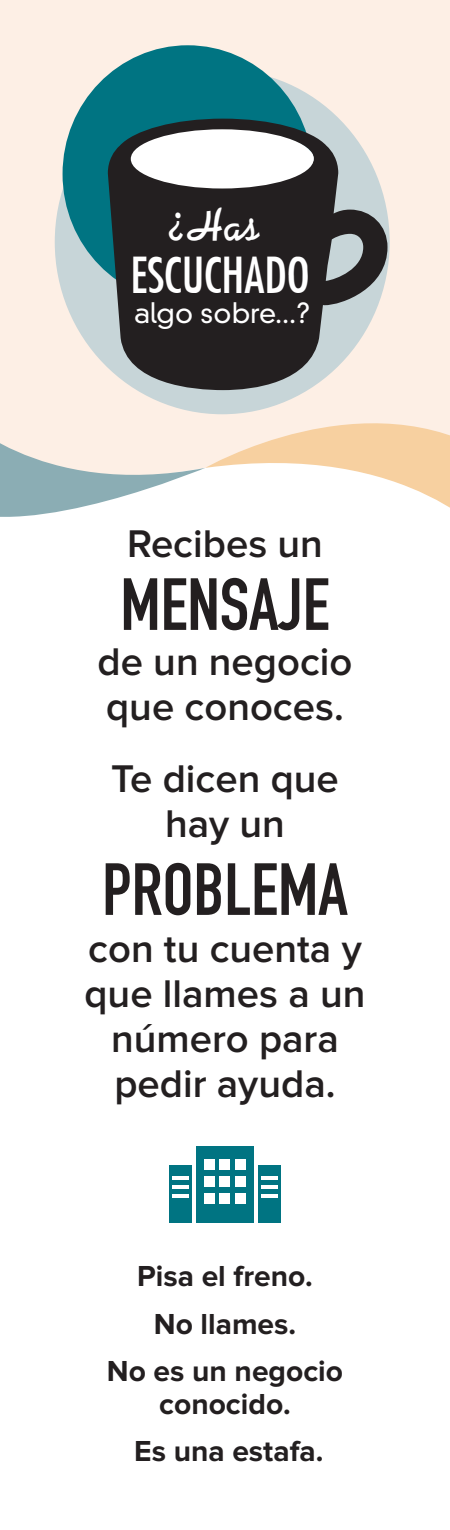
<style>
.page{position:relative;width:450px;height:1530px;background:#fff}
.page>*{position:absolute;margin:0;border:0;box-sizing:border-box;transform-origin:0 0}
.main_point{font:72.5px "DIN Engschrift Std";color:#231f20}
.t1{font:48.5px "Fuji Normal";color:#fff}
.t2{font:46.25px "Di Normal";color:#fff}
.main_point-2{font:600 40px/45px "Proxima Nova";color:#231f20;text-align:center}
.the_3_points{font:700 30px/32.5px "Proxima Nova";color:#231f20;text-align:center}
.t3{font:300 27.25px "DIN Neuzeit Grotesk Std";letter-spacing:-.005em;color:#fff}
</style>
<div class="page">
<div style="left:0;top:0;width:450px;height:411px;background:#fdefe5"></div>
<svg style="left:0;top:411px;width:205px;height:106px"></svg>
<svg style="left:205px;top:375px;width:245px;height:133px"></svg>
<div style="left:55px;top:70px;width:335px;height:344px;background:#c7d5d8;border-radius:50%"></div>
<div style="left:63px;top:45px;width:250px;height:258px;background:#007482;border-radius:50%"></div>
<svg style="left:108px;top:119px;width:280px;height:271px;fill:#231f20"></svg>
<div style="left:131px;top:129px;width:183px;height:60px;background:#fff;border-radius:50%"></div>
<div style="left:196px;top:1146px;width:58px;height:77px;background:#007482"></div>
<div style="left:169px;top:1165px;width:23px;height:58px;background:#007482"></div>
<div style="left:258px;top:1165px;width:23px;height:58px;background:#007482"></div>
<div style="left:204px;top:1159px;width:11px;height:10px;background:#fff"></div>
<div style="left:220px;top:1159px;width:10px;height:10px;background:#fff"></div>
<div style="left:235px;top:1159px;width:11px;height:10px;background:#fff"></div>
<div style="left:204px;top:1176px;width:11px;height:11px;background:#fff"></div>
<div style="left:220px;top:1176px;width:10px;height:11px;background:#fff"></div>
<div style="left:235px;top:1176px;width:11px;height:11px;background:#fff"></div>
<div style="left:204px;top:1194px;width:11px;height:10px;background:#fff"></div>
<div style="left:220px;top:1194px;width:10px;height:10px;background:#fff"></div>
<div style="left:235px;top:1194px;width:11px;height:10px;background:#fff"></div>
<hr style="left:172px;top:1176px;width:17px;height:3px;background:#fff">
<hr style="left:172px;top:1185px;width:17px;height:3px;background:#fff">
<hr style="left:172px;top:1194px;width:17px;height:3px;background:#fff">
<hr style="left:261px;top:1176px;width:17px;height:3px;background:#fff">
<hr style="left:261px;top:1185px;width:17px;height:3px;background:#fff">
<hr style="left:261px;top:1194px;width:17px;height:3px;background:#fff">
<p class="t2" style="left:169px;top:198px;width:95px">¿Has</p>
<p class="t1" style="left:131px;top:245px;width:181px">ESCUCHADO</p>
<p class="t3" style="left:135px;top:297px;width:177px">algo sobre...?</p>
<p class="main_point-2" style="left:127px;top:522px;width:197px">Recibes un</p>
<p class="main_point" style="left:120px;top:562px;width:211px">MENSAJE</p>
<p class="main_point-2" style="left:98px;top:640px;width:256px;text-align:left">de un negocio que conoces.</p>
<p class="main_point-2" style="left:111px;top:757px;width:229px">Te dicen que hay un</p>
<p class="main_point" style="left:102px;top:847px;width:247px">PROBLEMA</p>
<p class="main_point-2" style="left:85px;top:927px;width:282px">con tu cuenta y que llames a un número para pedir ayuda.</p>
<p class="the_3_points" style="left:137px;top:1261px;width:177px">Pisa el freno.</p>
<p class="the_3_points" style="left:154px;top:1308px;width:144px">No llames.</p>
<p class="the_3_points" style="left:107px;top:1356px;width:238px">No es un negocio conocido.</p>
<p class="the_3_points" style="left:134px;top:1436px;width:191px">Es una estafa.</p>
</div>
